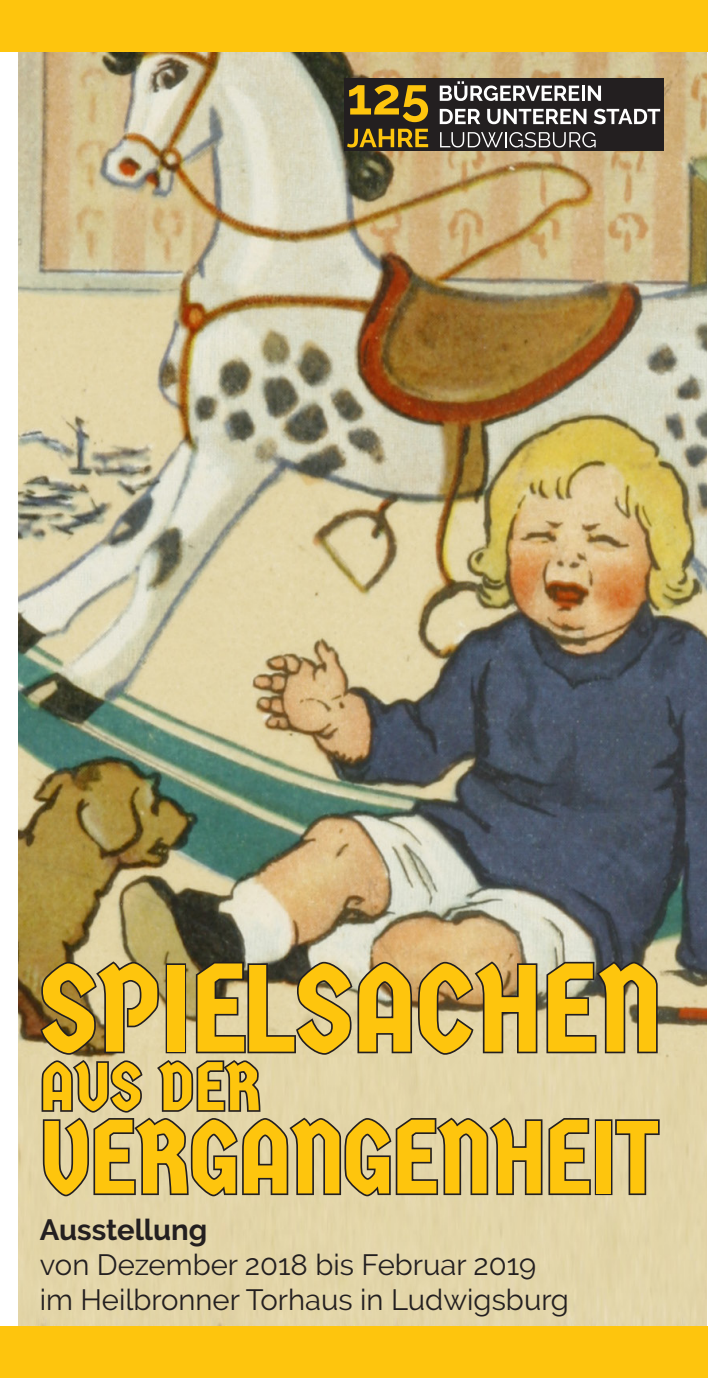
<style>
.page{position:relative;width:708px;height:1378px;background:#fff}
.page>*{position:absolute;margin:0;border:0;box-sizing:border-box;transform-origin:0 0}
.t1{font:123.75px "Germania One";color:#fec50d}
.t2{font:103.5px "Germania One";letter-spacing:-.01em;color:#fec50d}
.t3{font:67.5px "Germania One";color:#fec50d}
.t4{font:29.25px "Raleway";color:#231f20}
.t5{font:700 29.25px "Raleway";color:#231f20}
</style>
<div class="page">
<img style="left:19px;top:51px;width:687px;height:1276px">
<svg style="left:38px;top:959px;width:623px;height:239px;background:#b1a481"></svg>
<div style="left:0;top:1327px;width:708px;height:51px;background:#fec50d"></div>
<div style="left:0;top:0;width:708px;height:51px;background:#fec50d"></div>
<div style="left:344px;top:78px;width:319px;height:73px;background:#231f20"></div>
<svg style="left:440px;top:81px;width:139px;height:20px"></svg>
<hr style="left:582px;top:86px;width:3px;height:15px;background:#fff">
<svg style="left:588px;top:86px;width:13px;height:15px"></svg>
<svg style="left:440px;top:109px;width:40px;height:15px"></svg>
<svg style="left:487px;top:109px;width:99px;height:15px"></svg>
<svg style="left:594px;top:109px;width:66px;height:15px"></svg>
<svg style="left:440px;top:132px;width:156px;height:15px"></svg>
<svg style="left:349px;top:85px;width:79px;height:37px"></svg>
<svg style="left:347px;top:129px;width:81px;height:18px"></svg>
<p class="t1" style="left:40px;top:939px;width:624px">SPIELSACHEN</p>
<p class="t3" style="left:40px;top:1048px;width:223px">AUS DER</p>
<p class="t2" style="left:40px;top:1099px;width:621px">VERGANGENHEIT</p>
<p class="t5" style="left:40px;top:1212px;width:169px">Ausstellung</p>
<p class="t4" style="left:40px;top:1247px;width:498px">von Dezember 2018 bis Februar 2019</p>
<p class="t4" style="left:40px;top:1282px;width:531px">im Heilbronner Torhaus in Ludwigsburg</p>
</div>
